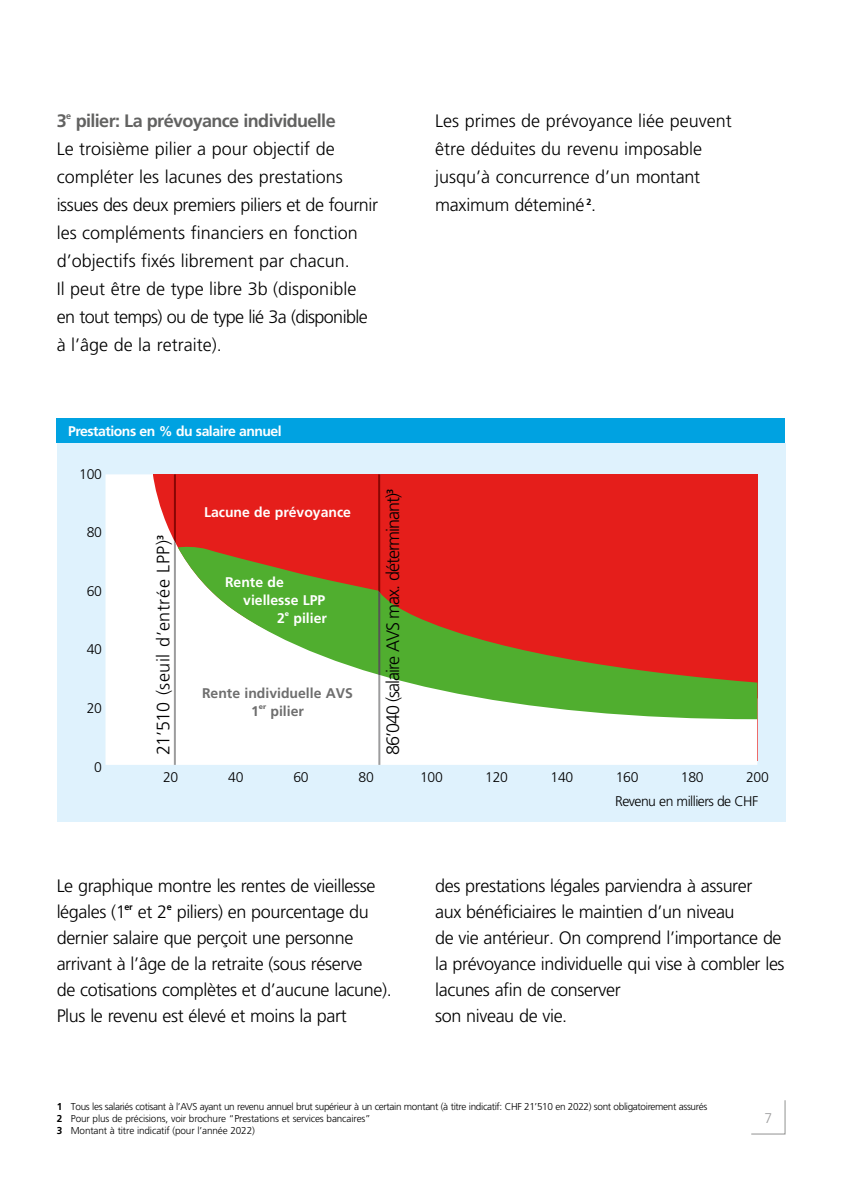
<style>
.page{position:relative;width:842px;height:1191px;background:#fff}
.page>*{position:absolute;margin:0;border:0;box-sizing:border-box;transform-origin:0 0}
.t1{font:300 18px/26px "Frutiger LT Std";letter-spacing:-.02em;color:#000}
.t2{font:300 18px/28px "Frutiger LT Std";color:#000}
.t3{font:300 18px "Frutiger LT Std";letter-spacing:-.055em;color:#000}
.t4{font:300 18px "Frutiger LT Std";letter-spacing:.03em;color:#000}
.t5{font:700 14px "Frutiger LT Std";color:#fff}
.t6{font:300 14px "Frutiger LT Std";letter-spacing:-.02em;color:#000}
.t7{font:700 14px "Frutiger LT Std";letter-spacing:-.035em;color:#fff}
.t8{font:700 14px/18px "Frutiger LT Std";color:#6e6e6e}
.t9{font:300 14px "Frutiger LT Std";letter-spacing:-.04em;color:#000}
.t10{font:300 14px "Frutiger LT Std";color:#9c9c9d}
.t11{font:300 10px/12px "Frutiger LT Std";letter-spacing:-.035em;color:#000}
.t12{font:900 7px "Frutiger LT Std";color:#6e6e6e}
.t13{font:900 7px "Frutiger LT Std";color:#fff}
.s1{font-weight:700;color:#626261}
.s2{font-weight:700}
</style>
<div class="page">
<svg style="left:751px;top:1100px;width:34px;height:34px"></svg>
<div style="left:57px;top:443px;width:728px;height:379px;background:#dff2fd"></div>
<svg style="left:106px;top:474px;width:651px;height:291px;background:#f29291"></svg>
<svg style="left:178px;top:546px;width:579px;height:173px;background:#bb7f55"></svg>
<svg style="left:174px;top:474px;width:2px;height:291px"></svg>
<svg style="left:378px;top:474px;width:2px;height:291px"></svg>
<div style="left:57px;top:418px;width:728px;height:25px;background:#00a2e1"></div>
<p class="t2" style="left:57px;top:107px;width:323px"><span class="s1">3</span><sup>e</sup> <span class="s1">pilier: La prévoyance individuelle<br></span>Le troisième pilier a pour objectif de compléter les lacunes des prestations issues des deux premiers piliers et de fournir les compléments financiers en fonction d’objectifs fixés librement par chacun.<br>Il peut être de type libre 3b (disponible en tout temps) ou de type lié 3a (disponible à l’âge de la retraite).</p>
<p class="t2" style="left:435px;top:107px;width:298px">Les primes de prévoyance liée peuvent être déduites du revenu imposable jusqu’à concurrence d’un montant maximum déteminé <sup>2</sup>.</p>
<p class="t7" style="left:68px;top:423px;width:215px">Prestations en % du salaire annuel</p>
<p class="t6" style="left:79px;top:466px;width:24px">100</p>
<p class="t6" style="left:87px;top:524px;width:17px">80</p>
<p class="t6" style="left:87px;top:583px;width:17px">60</p>
<p class="t6" style="left:87px;top:641px;width:17px">40</p>
<p class="t6" style="left:87px;top:700px;width:17px">20</p>
<p class="t6" style="left:94px;top:759px;width:9px">0</p>
<p class="t4" style="left:153px;top:755px;width:222px;rotate:-90deg">21’510 (seuil d’entrée LPP)<sup>3</sup></p>
<p class="t5" style="left:204px;top:504px;width:149px">Lacune de prévoyance</p>
<p class="t5" style="left:225px;top:573px;width:60px">Rente de</p>
<p class="t5" style="left:243px;top:591px;width:84px">viellesse LPP</p>
<p class="t5" style="left:277px;top:609px;width:9px">2</p>
<p class="t13" style="left:285px;top:609px;width:6px">e</p>
<p class="t5" style="left:293px;top:609px;width:35px">pilier</p>
<p class="t8" style="left:251px;top:684px;width:103px;text-indent:-49px">Rente individuelle AVS<br>1</p>
<p class="t12" style="left:259px;top:702px;width:9px">er</p>
<p class="t8" style="left:271px;top:702px;width:35px">pilier</p>
<p class="t3" style="left:383px;top:755px;width:268px;rotate:-90deg">86’040 (salaire AVS max. déterminant)<sup>3</sup></p>
<p class="t6" style="left:163px;top:769px;width:17px">20</p>
<p class="t6" style="left:228px;top:769px;width:17px">40</p>
<p class="t6" style="left:293px;top:769px;width:17px">60</p>
<p class="t6" style="left:359px;top:769px;width:17px">80</p>
<p class="t6" style="left:420px;top:769px;width:24px">100</p>
<p class="t6" style="left:485px;top:769px;width:24px">120</p>
<p class="t6" style="left:550px;top:769px;width:24px">140</p>
<p class="t6" style="left:616px;top:769px;width:24px">160</p>
<p class="t6" style="left:681px;top:769px;width:24px">180</p>
<p class="t6" style="left:746px;top:769px;width:24px">200</p>
<p class="t9" style="left:615px;top:793px;width:144px">Revenu en milliers de CHF</p>
<p class="t1" style="left:57px;top:873px;width:337px">Le graphique montre les rentes de vieillesse légales (1<sup>er</sup> et 2<sup>e</sup> piliers) en pourcentage du dernier salaire que perçoit une personne arrivant à l’âge de la retraite (sous réserve<br>de cotisations complètes et d’aucune lacune).<br>Plus le revenu est élevé et moins la part</p>
<p class="t1" style="left:435px;top:873px;width:351px">des prestations légales parviendra à assurer<br>aux bénéficiaires le maintien d’un niveau<br>de vie antérieur. On comprend l’importance de la prévoyance individuelle qui vise à combler les lacunes afin de conserver<br>son niveau de vie.</p>
<p class="t11" style="left:57px;top:1101px;width:652px"><span class="s2">1</span> Tous les salariés cotisant à l’AVS ayant un revenu annuel brut supérieur à un certain montant (à titre indicatif: CHF 21’510 en 2022) sont obligatoirement assurés<br><span class="s2">2</span> Pour plus de précisions, voir brochure “Prestations et services bancaires”<br><span class="s2">3</span> Montant à titre indicatif (pour l’année 2022)</p>
<p class="t10" style="left:764px;top:1109px;width:9px">7</p>
</div>
